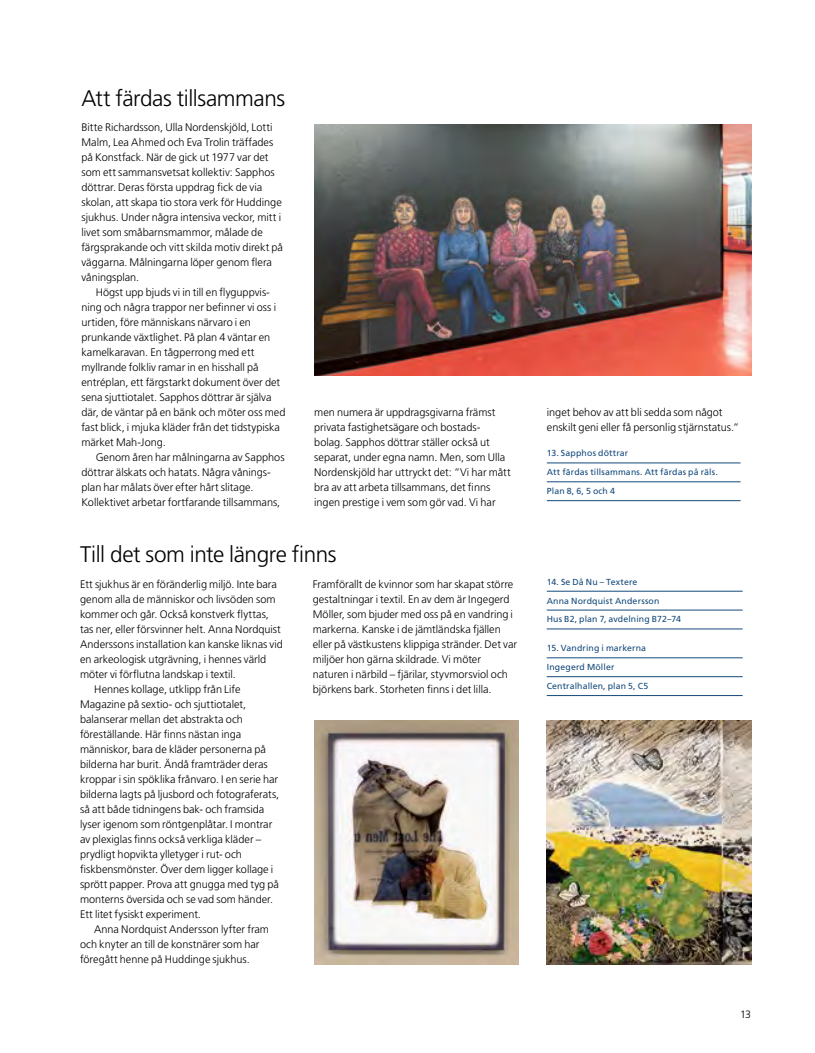
<style>
.page{position:relative;width:815px;height:1053px;background:#fff}
.page>*{position:absolute;margin:0;border:0;box-sizing:border-box;transform-origin:0 0}
.t1{font:300 22.5px "Frutiger SLLOTF";letter-spacing:-.02em;color:#000}
.P_indrag{font:300 11px/15px "Frutiger SLLOTF";color:#000}
.t2{font:300 10.62px "Frutiger SLLOTF";color:#000}
.P_Fakta{font:8.75px "Frutiger SLLOTF";letter-spacing:.015em;color:#144a7b}
</style>
<div class="page">
<hr style="left:547px;top:462px;width:194px;height:1px;background:#144a7b">
<hr style="left:547px;top:481px;width:194px;height:1px;background:#144a7b">
<hr style="left:547px;top:500px;width:194px;height:1px;background:#144a7b">
<img style="left:314px;top:720px;width:205px;height:244px">
<img style="left:547px;top:720px;width:204px;height:244px">
<hr style="left:547px;top:591px;width:196px;height:1px;background:#144a7b">
<hr style="left:547px;top:609px;width:196px;height:1px;background:#144a7b">
<hr style="left:547px;top:628px;width:196px;height:1px;background:#144a7b">
<hr style="left:547px;top:657px;width:196px;height:1px;background:#144a7b">
<hr style="left:547px;top:676px;width:196px;height:1px;background:#144a7b">
<hr style="left:547px;top:695px;width:196px;height:1px;background:#144a7b">
<img style="left:314px;top:124px;width:437px;height:252px">
<h1 class="t1" style="left:81px;top:85px;width:205px">Att färdas tillsammans</h1>
<p class="P_indrag" style="left:81px;top:120px;width:203px">Bitte Richardsson, Ulla Nordenskjöld, Lotti Malm, Lea Ahmed och Eva Trolin träffades på Konstfack. När de gick ut 1977 var det som ett sammansvetsat kollektiv: Sapphos döttrar. Deras första uppdrag fick de via skolan, att skapa tio stora verk för Huddinge sjukhus. Under några intensiva veckor, mitt i livet som småbarnsmammor, målade de färgsprakande och vitt skilda motiv direkt på väggarna. Målningarna löper genom flera våningsplan.</p>
<p class="P_indrag" style="left:81px;top:285px;width:206px;text-indent:14px">Högst upp bjuds vi in till en flyguppvis&shy;ning och några trappor ner befinner vi oss i urtiden, före människans närvaro i en prunkande växtlighet. På plan 4 väntar en kamelkaravan. En tågperrong med ett myllrande folkliv ramar in en hisshall på entréplan, ett färgstarkt dokument över det sena sjuttiotalet. Sapphos döttrar är själva där, de väntar på en bänk och möter oss med fast blick, i mjuka kläder från det tidstypiska märket Mah-Jong.</p>
<p class="P_indrag" style="left:81px;top:450px;width:205px;text-indent:14px">Genom åren har målningarna av Sapphos döttrar älskats och hatats. Några vånings&shy;plan har målats över efter hårt slitage.<br>Kollektivet arbetar fortfarande tillsammans,</p>
<p class="P_indrag" style="left:314px;top:405px;width:198px">men numera är uppdragsgivarna främst privata fastighetsägare och bostads&shy;bolag. Sapphos döttrar ställer också ut separat, under egna namn. Men, som Ulla Nordenskjöld har uttryckt det: ”Vi har mått bra av att arbeta tillsammans, det finns ingen prestige i vem som gör vad. Vi har</p>
<p class="P_indrag" style="left:547px;top:405px;width:194px">inget behov av att bli sedda som något enskilt geni eller få personlig stjärnstatus.”</p>
<p class="P_Fakta" style="left:547px;top:448px;width:83px">13. Sapphos döttrar</p>
<p class="P_Fakta" style="left:547px;top:467px;width:172px">Att färdas tillsammans. Att färdas på räls.</p>
<p class="P_Fakta" style="left:547px;top:486px;width:70px">Plan 8, 6, 5 och 4</p>
<h1 class="t1" style="left:80px;top:541px;width:258px">Till det som inte längre finns</h1>
<p class="P_indrag" style="left:80px;top:576px;width:204px">Ett sjukhus är en föränderlig miljö. Inte bara genom alla de människor och livsöden som kommer och går. Också konstverk flyttas, tas ner, eller försvinner helt. Anna Nordquist Anderssons installation kan kanske liknas vid en arkeologisk utgrävning, i hennes värld möter vi förflutna landskap i textil.</p>
<p class="P_indrag" style="left:80px;top:681px;width:201px;text-indent:14px">Hennes kollage, utklipp från Life Magazine på sextio- och sjuttiotalet, balanserar mellan det abstrakta och föreställande. Här finns nästan inga människor, bara de kläder personerna på bilderna har burit. Ändå framträder deras kroppar i sin spöklika frånvaro. I en serie har bilderna lagts på ljusbord och fotograferats, så att både tidningens bak- och framsida lyser igenom som röntgenplåtar. I montrar av plexiglas finns också verkliga kläder – prydligt hopvikta ylletyger i rut- och fiskbensmönster. Över dem ligger kollage i sprött papper. Prova att gnugga med tyg på monterns översida och se vad som händer.<br>Ett litet fysiskt experiment.</p>
<p class="P_indrag" style="left:80px;top:921px;width:191px;text-indent:14px">Anna Nordquist Andersson lyfter fram och knyter an till de konstnärer som har föregått henne på Huddinge sjukhus.</p>
<p class="P_indrag" style="left:313px;top:576px;width:206px">Framförallt de kvinnor som har skapat större gestaltningar i textil. En av dem är Ingegerd Möller, som bjuder med oss på en vandring i markerna. Kanske i de jämtländska fjällen eller på västkustens klippiga stränder. Det var miljöer hon gärna skildrade. Vi möter naturen i närbild – fjärilar, styvmorsviol och björkens bark. Storheten finns i det lilla.</p>
<p class="P_Fakta" style="left:547px;top:576px;width:92px">14. Se Då Nu – Textere</p>
<p class="P_Fakta" style="left:547px;top:595px;width:114px">Anna Nordquist Andersson</p>
<p class="P_Fakta" style="left:547px;top:614px;width:136px">Hus B2, plan 7, avdelning B72–74</p>
<p class="P_Fakta" style="left:547px;top:643px;width:101px">15. Vandring i markerna</p>
<p class="P_Fakta" style="left:547px;top:662px;width:69px">Ingegerd Möller</p>
<p class="P_Fakta" style="left:547px;top:680px;width:103px">Centralhallen, plan 5, C5</p>
<p class="t2" style="left:740px;top:1008px;width:13px">13</p>
</div>
